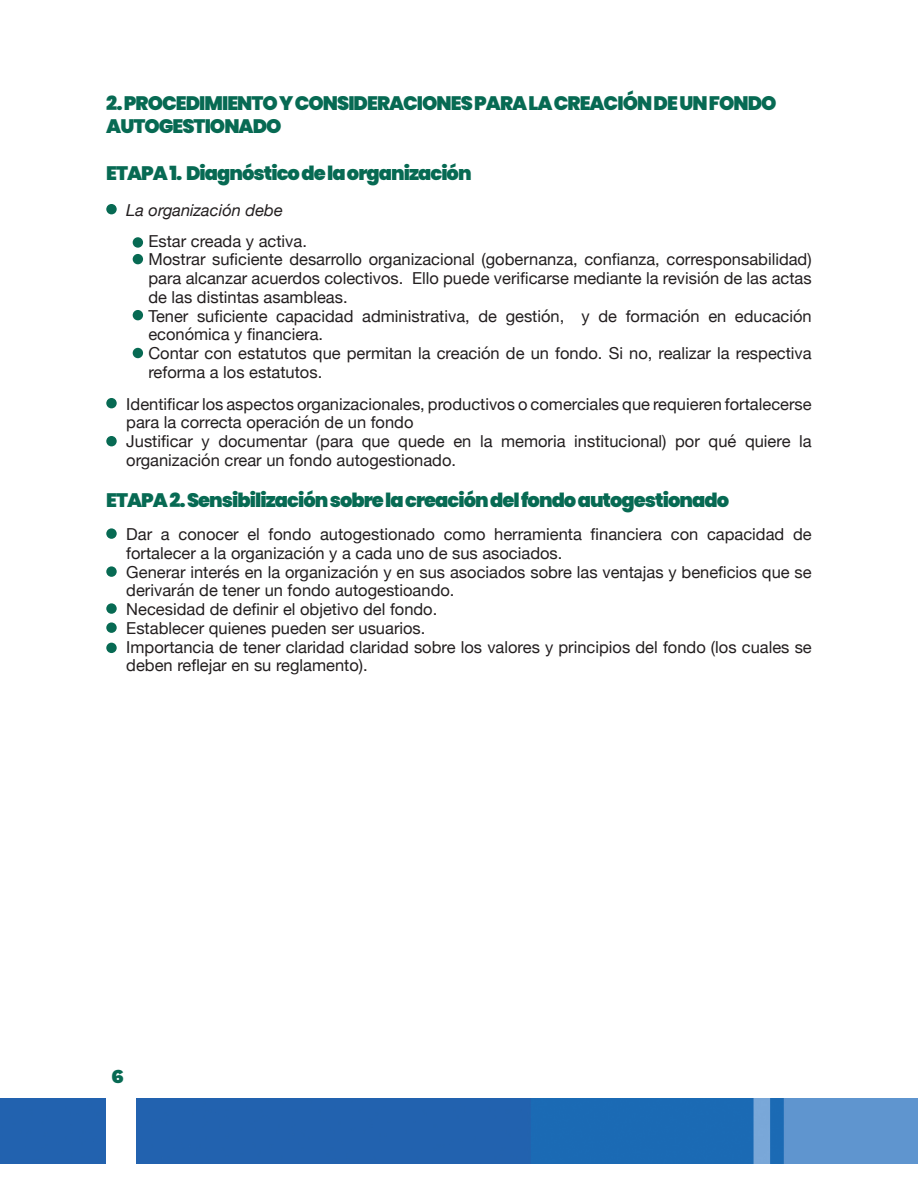
<style>
.page{position:relative;width:918px;height:1188px;background:#fff}
.page>*{position:absolute;margin:0;border:0;box-sizing:border-box;transform-origin:0 0}
.t1{font:900 19.5px "Poppins";letter-spacing:-.05em;color:#076a53}
.t2{font:900 19.5px "Work Sans";color:#076a53}
.t3{font:16.5px/18.8px "Helvetica Neue";color:#231f20}
.t4{font:italic 16.5px "Helvetica Neue";color:#231f20}
</style>
<div class="page">
<img style="left:0;top:1099px;width:918px;height:65px">
<div style="left:107px;top:1097px;width:29px;height:91px;background:#fff"></div>
<div style="left:106px;top:204px;width:11px;height:10px;background:#076a53;border-radius:50%"></div>
<div style="left:133px;top:237px;width:10px;height:11px;background:#076a53;border-radius:50%"></div>
<div style="left:133px;top:254px;width:10px;height:10px;background:#076a53;border-radius:50%"></div>
<div style="left:133px;top:310px;width:10px;height:10px;background:#076a53;border-radius:50%"></div>
<div style="left:133px;top:348px;width:10px;height:10px;background:#076a53;border-radius:50%"></div>
<div style="left:106px;top:398px;width:11px;height:10px;background:#076a53;border-radius:50%"></div>
<div style="left:106px;top:528px;width:11px;height:11px;background:#076a53;border-radius:50%"></div>
<div style="left:106px;top:436px;width:11px;height:10px;background:#076a53;border-radius:50%"></div>
<div style="left:106px;top:566px;width:11px;height:11px;background:#076a53;border-radius:50%"></div>
<div style="left:106px;top:603px;width:11px;height:11px;background:#076a53;border-radius:50%"></div>
<div style="left:106px;top:622px;width:11px;height:11px;background:#076a53;border-radius:50%"></div>
<div style="left:106px;top:643px;width:11px;height:10px;background:#076a53;border-radius:50%"></div>
<p class="t1" style="left:106px;top:92px;width:672px">2. PROCEDIMIENTO Y CONSIDERACIONES PARA LA CREACIÓN DE UN FONDO</p>
<p class="t1" style="left:106px;top:115px;width:177px">AUTOGESTIONADO</p>
<p class="t1" style="left:106px;top:162px;width:367px">ETAPA 1. Diagnóstico de la organización</p>
<p class="t4" style="left:126px;top:198px;width:158px">La organización debe</p>
<p class="t3" style="left:148px;top:232px;width:160px">Estar creada y activa.</p>
<p class="t3" style="left:148px;top:251px;width:665px;text-align:justify">Mostrar suficiente desarrollo organizacional (gobernanza, confianza, corresponsabilidad) para alcanzar acuerdos colectivos. Ello puede verificarse mediante la revisión de las actas de las distintas asambleas.</p>
<p class="t3" style="left:148px;top:307px;width:665px">Tener suficiente capacidad administrativa, de gestión, y de formación en educación económica y financiera.</p>
<p class="t3" style="left:148px;top:345px;width:665px">Contar con estatutos que permitan la creación de un fondo. Si no, realizar la respectiva reforma a los estatutos.</p>
<p class="t3" style="left:126px;top:395px;width:687px">Identificar los aspectos organizacionales, productivos o comerciales que requieren fortalecerse para la correcta operación de un fondo</p>
<p class="t3" style="left:126px;top:433px;width:687px">Justificar y documentar (para que quede en la memoria institucional) por qué quiere la organización crear un fondo autogestionado.</p>
<p class="t1" style="left:106px;top:489px;width:624px">ETAPA 2. Sensibilización sobre la creación del fondo autogestionado</p>
<p class="t3" style="left:126px;top:526px;width:687px">Dar a conocer el fondo autogestionado como herramienta financiera con capacidad de fortalecer a la organización y a cada uno de sus asociados.</p>
<p class="t3" style="left:126px;top:563px;width:687px">Generar interés en la organización y en sus asociados sobre las ventajas y beneficios que se derivarán de tener un fondo autogestioando.</p>
<p class="t3" style="left:126px;top:601px;width:313px">Necesidad de definir el objetivo del fondo.</p>
<p class="t3" style="left:126px;top:620px;width:301px">Establecer quienes pueden ser usuarios.</p>
<p class="t3" style="left:126px;top:638px;width:687px">Importancia de tener claridad claridad sobre los valores y principios del fondo (los cuales se deben reflejar en su reglamento).</p>
<p class="t2" style="left:112px;top:1061px;width:14px">6</p>
</div>
